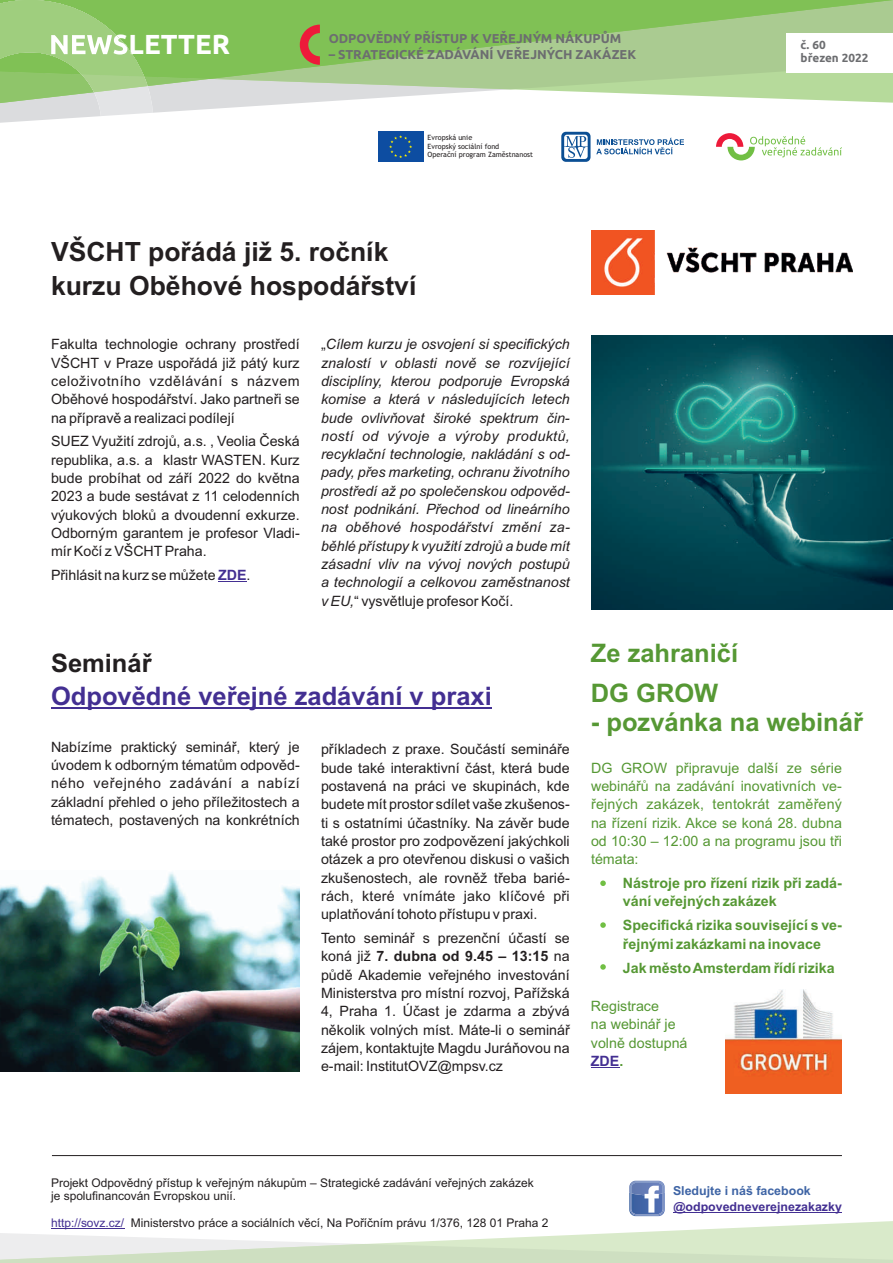
<style>
.page{position:relative;width:893px;height:1263px;background:#fff}
.page>*{position:absolute;margin:0;border:0;box-sizing:border-box;transform-origin:0 0}
.t1{font:700 27.45px "Ubuntu";color:#fff}
.t2{font:700 26.55px/34px "Arial";color:#231f20}
.t3{font:700 25.5px "Arial";color:#569834}
.t4{font:700 25.5px "Arial";color:#432f92}
.t5{font:700 25.5px "Arial";color:#231f20}
.t6{font:14.25px/18.3px "Arial";color:#231f20;text-align:justify}
.t7{font:italic 14.25px/18.3px "Arial";color:#231f20;text-align:justify}
.t8{font:14.25px/18.3px "Arial";color:#569834;text-align:justify}
.t9{font:700 14.25px/18.3px "Arial";color:#569834}
.t10{font:700 12.9px "Ubuntu";color:#6c6d70}
.t11{font:700 12.45px "Arial";color:#432f92}
.t12{font:700 12.45px "Arial";color:#3e64a5}
.t13{font:12px/13.4px "Arial";color:#231f20}
.t14{font:700 11.7px/13.2px "Ubuntu";color:#6c6d70}
.t15{font:7.2px/8.4px "Trebuchet MS";color:#231f20}
.s1{font-style:normal}
.s2{font-weight:700;color:#432f92}
.s3{font-weight:700}
.s4{color:#432f92}
</style>
<div class="page">
<hr style="left:52px;top:1155px;width:790px;height:1px;background:#231f20">
<svg style="left:0;top:1181px;width:893px;height:82px"></svg>
<hr style="left:673px;top:1212px;width:169px;height:1px;background:#432f92">
<svg style="left:153px;top:103px;width:144px;height:10px"></svg>
<svg style="left:153px;top:89px;width:740px;height:14px"></svg>
<svg style="left:153px;top:79px;width:740px;height:10px;background:#bad5a7"></svg>
<svg style="left:153px;top:0;width:740px;height:79px;background:#92c56f"></svg>
<svg style="left:300px;top:25px;width:20px;height:40px"></svg>
<svg style="left:0;top:0;width:153px;height:123px;background:#aad190"></svg>
<svg style="left:378px;top:131px;width:46px;height:1px"></svg>
<div style="left:378px;top:132px;width:46px;height:30px;background:#0d4da1"></div>
<svg style="left:389px;top:135px;width:23px;height:23px"></svg>
<svg style="left:716px;top:133px;width:126px;height:27px"></svg>
<svg style="left:561px;top:132px;width:29px;height:30px"></svg>
<svg style="left:596px;top:138px;width:88px;height:16px"></svg>
<svg style="left:218px;top:581px;width:29px;height:1px"></svg>
<img style="left:591px;top:230px;width:261px;height:64px">
<hr style="left:51px;top:707px;width:441px;height:1px;background:#432f92">
<img style="left:591px;top:336px;width:302px;height:274px">
<img style="left:0;top:872px;width:300px;height:200px">
<svg style="left:600px;top:880px;width:6px;height:6px"></svg>
<svg style="left:600px;top:922px;width:6px;height:6px"></svg>
<svg style="left:600px;top:964px;width:6px;height:6px"></svg>
<img style="left:725px;top:989px;width:117px;height:104px">
<div style="left:787px;top:33px;width:106px;height:39px;background:#fff"></div>
<svg style="left:591px;top:1067px;width:28px;height:1px"></svg>
<h1 class="t1" style="left:49px;top:33px;width:183px">NEWSLETTER</h1>
<p class="t10" style="left:329px;top:33px;width:294px">ODPOVĚDNÝ PŘÍSTUP K VEŘEJNÝM NÁKUPŮM</p>
<p class="t10" style="left:329px;top:49px;width:309px">– STRATEGICKÉ ZADÁVÁNÍ VEŘEJNÝCH ZAKÁZEK</p>
<p class="t15" style="left:428px;top:134px;width:107px">Evropská unie<br>Evropský sociální fond<br>Operační program Zaměstnanost</p>
<h2 class="t2" style="left:51px;top:237px;width:367px">VŠCHT pořádá již 5. ročník kurzu Oběhové hospodářství</h2>
<p class="t7" style="left:321px;top:336px;width:250px"><span class="s1">„</span>Cílem kurzu je osvojení si specifických znalostí v oblasti nově se rozvíjející disciplíny, kterou podporuje Evropská komise a která v následujících letech bude ovlivňovat široké spektrum čin&shy;ností od vývoje a výroby produktů, recyklační technologie, nakládání s od&shy;pady, přes marketing, ochranu životního prostředí až po společenskou odpověd&shy;nost podnikání. Přechod od lineárního na oběhové hospodářství změní za&shy;běhlé přístupy k využití zdrojů a bude mít zásadní vliv na vývoj nových postupů a technologií a celkovou zaměstnanost v EU,<span class="s1">“ vysvětluje profesor Kočí.</span></p>
<p class="t6" style="left:51px;top:336px;width:250px">Fakulta technologie ochrany prostředí VŠCHT v Praze uspořádá již pátý kurz celoživotního vzdělávání s názvem Oběhové hospodářství. Jako partneři se na přípravě a realizaci podílejí</p>
<p class="t6" style="left:51px;top:434px;width:250px">SUEZ Využití zdrojů, a.s. , Veolia Česká republika, a.s. a klastr WASTEN. Kurz bude probíhat od září 2022 do května 2023 a bude sestávat z 11 celodenních výukových bloků a dvoudenní exkurze.<br>Odborným garantem je profesor Vladi&shy;mír Kočí z VŠCHTPraha.</p>
<p class="t6" style="left:51px;top:567px;width:201px">Přihlásit na kurz se můžete <span class="s2">ZDE</span>.</p>
<p class="t14" style="left:801px;top:39px;width:69px">č. 60<br>březen 2022</p>
<h3 class="t5" style="left:51px;top:653px;width:102px">Seminář</h3>
<h3 class="t4" style="left:51px;top:686px;width:442px">Odpovědné veřejné zadávání v praxi</h3>
<p class="t6" style="left:51px;top:739px;width:250px">Nabízíme praktický seminář, který je úvodem k odborným tématům odpověd&shy;ného veřejného zadávání a nabízí základní přehled o jeho příležitostech a tématech, postavených na konkrétních</p>
<p class="t6" style="left:321px;top:741px;width:250px">příkladech z praxe. Součástí semináře bude také interaktivní část, která bude postavená na práci ve skupinách, kde budete mít prostor sdílet vaše zkušenos&shy;ti s ostatními účastníky. Na závěr bude také prostor pro zodpovězení jakýchkoli otázek a pro otevřenou diskusi o vašich zkušenostech, ale rovněž třeba barié&shy;rách, které vnímáte jako klíčové při uplatňování tohoto přístupu v praxi.</p>
<p class="t6" style="left:321px;top:930px;width:250px">Tento seminář s prezenční účastí se koná již <span class="s3">7. dubna od 9.45 – 13:15</span> na půdě Akademie veřejného investování Ministerstva pro místní rozvoj, Pařížská 4, Praha 1. Účast je zdarma a zbývá několik volných míst. Máte-li o seminář zájem, kontaktujte Magdu Juráňovou na e-mail: InstitutOVZ@mpsv.cz</p>
<h3 class="t3" style="left:591px;top:643px;width:149px">Ze zahraničí</h3>
<h3 class="t3" style="left:591px;top:683px;width:129px">DG GROW</h3>
<h3 class="t3" style="left:591px;top:712px;width:274px">- pozvánka na webinář</h3>
<p class="t8" style="left:591px;top:760px;width:252px">DG GROW připravuje další ze série webinářů na zadávání inovativních ve&shy;řejných zakázek, tentokrát zaměřený na řízení rizik. Akce se koná 28. dubna od 10:30 – 12:00 a na programu jsou tři témata:</p>
<p class="t9" style="left:623px;top:875px;width:220px">Nástroje pro řízení rizik při zadá&shy;vání veřejných zakázek</p>
<p class="t9" style="left:623px;top:917px;width:220px">Specifická rizika související s ve&shy;řejnými zakázkami na inovace</p>
<p class="t9" style="left:623px;top:960px;width:213px">Jak město Amsterdam řídí rizika</p>
<p class="t8" style="left:591px;top:998px;width:98px;text-align:left">Registrace<br>na webinář je volně dostupná<br><span class="s2">ZDE</span><span class="s3">.</span></p>
<p class="t13" style="left:51px;top:1177px;width:484px">Projekt Odpovědný přístup k veřejným nákupům – Strategické zadávání veřejných zakázek je spolufinancován Evropskou unií.</p>
<p class="t13" style="left:51px;top:1217px;width:499px"><span class="s4">http://sovz.cz/</span> Ministerstvo práce a sociálních věcí, Na Poříčním právu 1/376, 128 01 Praha 2</p>
<p class="t12" style="left:673px;top:1185px;width:139px">Sledujte i náš facebook</p>
<p class="t11" style="left:673px;top:1202px;width:170px">@odpovedneverejnezakazky</p>
</div>
